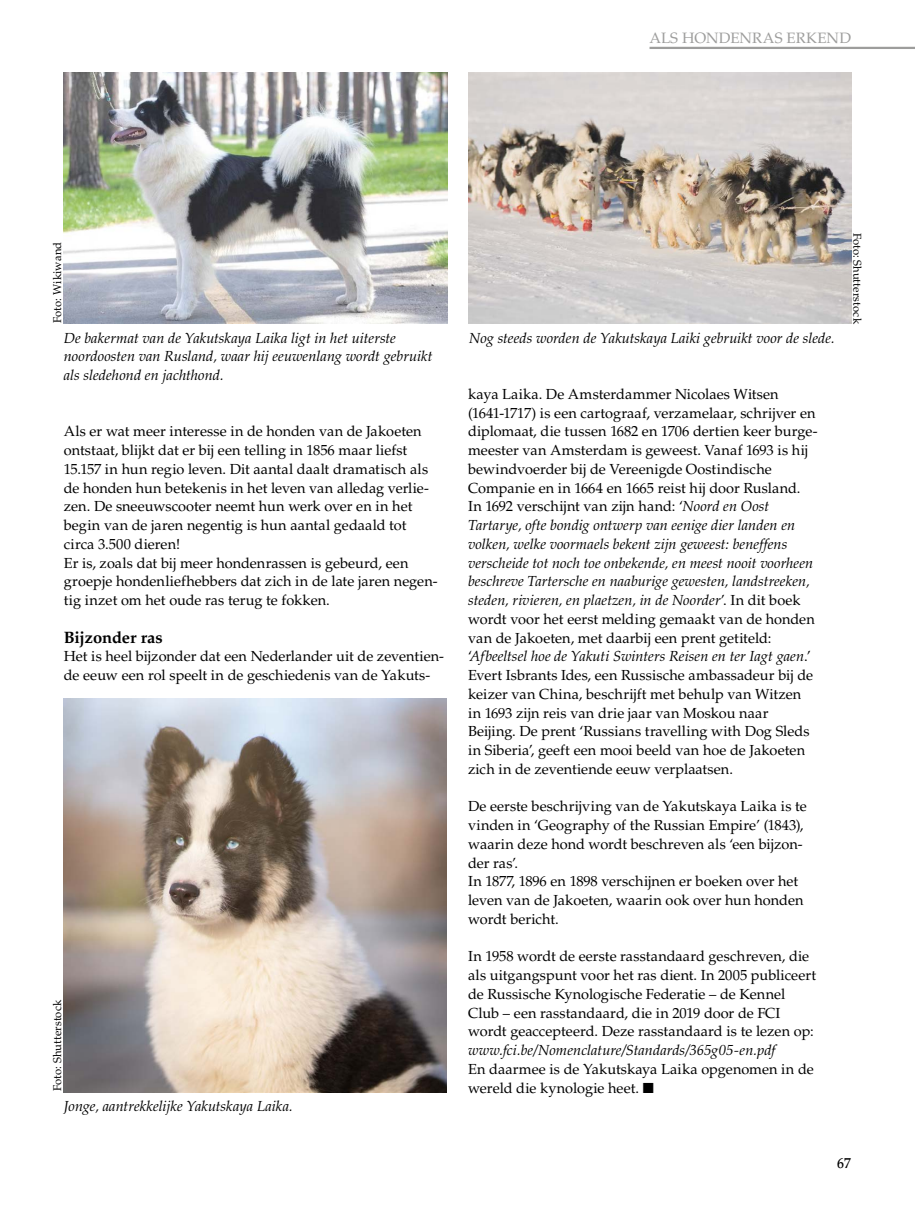
<style>
.page{position:relative;width:915px;height:1212px;background:#fff}
.page>*{position:absolute;margin:0;border:0;box-sizing:border-box;transform-origin:0 0}
.t1{font:700 16.5px "Palatino LT Std";letter-spacing:-.01em;color:#000}
.t2{font:15px "Palatino LT Std";letter-spacing:.01em;color:#9d9d9c}
.t3{font:14.55px/18.8px "Palatino LT Std";color:#000}
.t4{font:italic 14.55px/18.8px "Palatino LT Std";color:#000}
.t5{font:500 14.55px "Palatino LT Std";color:#000;scale:.95 1}
.t6{font:11.25px "Palatino LT Std";letter-spacing:.005em;color:#000}
.s1{font-style:italic}
</style>
<div class="page">
<img style="left:64px;top:72px;width:383px;height:252px">
<img style="left:468px;top:72px;width:383px;height:252px">
<img style="left:64px;top:699px;width:382px;height:394px">
<hr style="left:649px;top:47px;width:265px;height:2px;background:#9d9d9c">
<p class="t2" style="left:649px;top:29px;width:203px">ALS HONDENRAS ERKEND</p>
<p class="t6" style="left:51px;top:323px;width:83px;rotate:-90deg">Foto: Wikiwand</p>
<p class="t4" style="left:64px;top:328px;width:370px">De bakermat van de Yakutskaya Laika ligt in het uiterste noordoosten van Rusland, waar hij eeuwenlang wordt gebruikt als sledehond en jachthond.</p>
<p class="t3" style="left:64px;top:422px;width:375px">Als er wat meer interesse in de honden van de Jakoeten ontstaat, blijkt dat er bij een telling in 1856 maar liefst 15.157 in hun regio leven. Dit aantal daalt dramatisch als de honden hun betekenis in het leven van alledag verlie&shy;zen. De sneeuwscooter neemt hun werk over en in het begin van de jaren negentig is hun aantal gedaald tot circa 3.500 dieren!<br>Er is, zoals dat bij meer hondenrassen is gebeurd, een groepje hondenliefhebbers dat zich in de late jaren negen&shy;tig inzet om het oude ras terug te fokken.</p>
<p class="t1" style="left:64px;top:627px;width:100px">Bijzonder ras</p>
<p class="t3" style="left:64px;top:647px;width:381px">Het is heel bijzonder dat een Nederlander uit de zeventien&shy;de eeuw een rol speelt in de geschiedenis van de Yakuts-</p>
<p class="t6" style="left:51px;top:1091px;width:93px;rotate:-90deg">Foto: Shutterstock</p>
<p class="t4" style="left:64px;top:1097px;width:230px">Jonge, aantrekkelijke Yakutskaya Laika.</p>
<p class="t4" style="left:469px;top:328px;width:367px">Nog steeds worden de Yakutskaya Laiki gebruikt voor de slede.</p>
<p class="t3" style="left:468px;top:385px;width:351px">kaya Laika. De Amsterdammer Nicolaes Witsen (1641-1717) is een cartograaf, verzamelaar, schrijver en diplomaat, die tussen 1682 en 1706 dertien keer burge&shy;meester van Amsterdam is geweest. Vanaf 1693 is hij bewindvoerder bij de Vereenigde Oostindische Companie en in 1664 en 1665 reist hij door Rusland.<br>In 1692 verschijnt van zijn hand: ‘<span class="s1">Noord en Oost Tartarye, ofte bondig ontwerp van eenige dier landen en volken, welke voormaels bekent zijn geweest: beneffens verscheide tot noch toe onbekende, en meest nooit voorheen beschreve Tartersche en naaburige gewesten, landstreeken, steden, rivieren, en plaetzen, in de Noorder</span>’. In dit boek wordt voor het eerst melding gemaakt van de honden van de Jakoeten, met daarbij een prent getiteld: ‘<span class="s1">Afbeeltsel hoe de Yakuti Swinters Reisen en ter Iagt gaen</span>.’ Evert Isbrants Ides, een Russische ambassadeur bij de keizer van China, beschrijft met behulp van Witzen in 1693 zijn reis van drie jaar van Moskou naar Beijing. De prent ‘Russians travelling with Dog Sleds in Siberia’, geeft een mooi beeld van hoe de Jakoeten zich in de zeventiende eeuw verplaatsen.</p>
<p class="t3" style="left:468px;top:797px;width:340px">De eerste beschrijving van de Yakutskaya Laika is te vinden in ‘Geography of the Russian Empire’ (1843), waarin deze hond wordt beschreven als ‘een bijzon&shy;der ras’.<br>In 1877, 1896 en 1898 verschijnen er boeken over het leven van de Jakoeten, waarin ook over hun honden wordt bericht.</p>
<p class="t3" style="left:468px;top:947px;width:349px">In 1958 wordt de eerste rasstandaard geschreven, die als uitgangspunt voor het ras dient. In 2005 publiceert de Russische Kynologische Federatie – de Kennel Club – een rasstandaard, die in 2019 door de FCI wordt geaccepteerd. Deze rasstandaard is te lezen op:</p>
<p class="t4" style="left:468px;top:1041px;width:309px">www.fci.be/Nomenclature/Standards/365g05-en.pdf</p>
<p class="t3" style="left:468px;top:1060px;width:347px">En daarmee is de Yakutskaya Laika opgenomen in de wereld die kynologie heet. ■</p>
<p class="t6" style="left:863px;top:233px;width:93px;rotate:90deg">Foto: Shutterstock</p>
<p class="t5" style="left:837px;top:1154px;width:16px">67</p>
</div>
